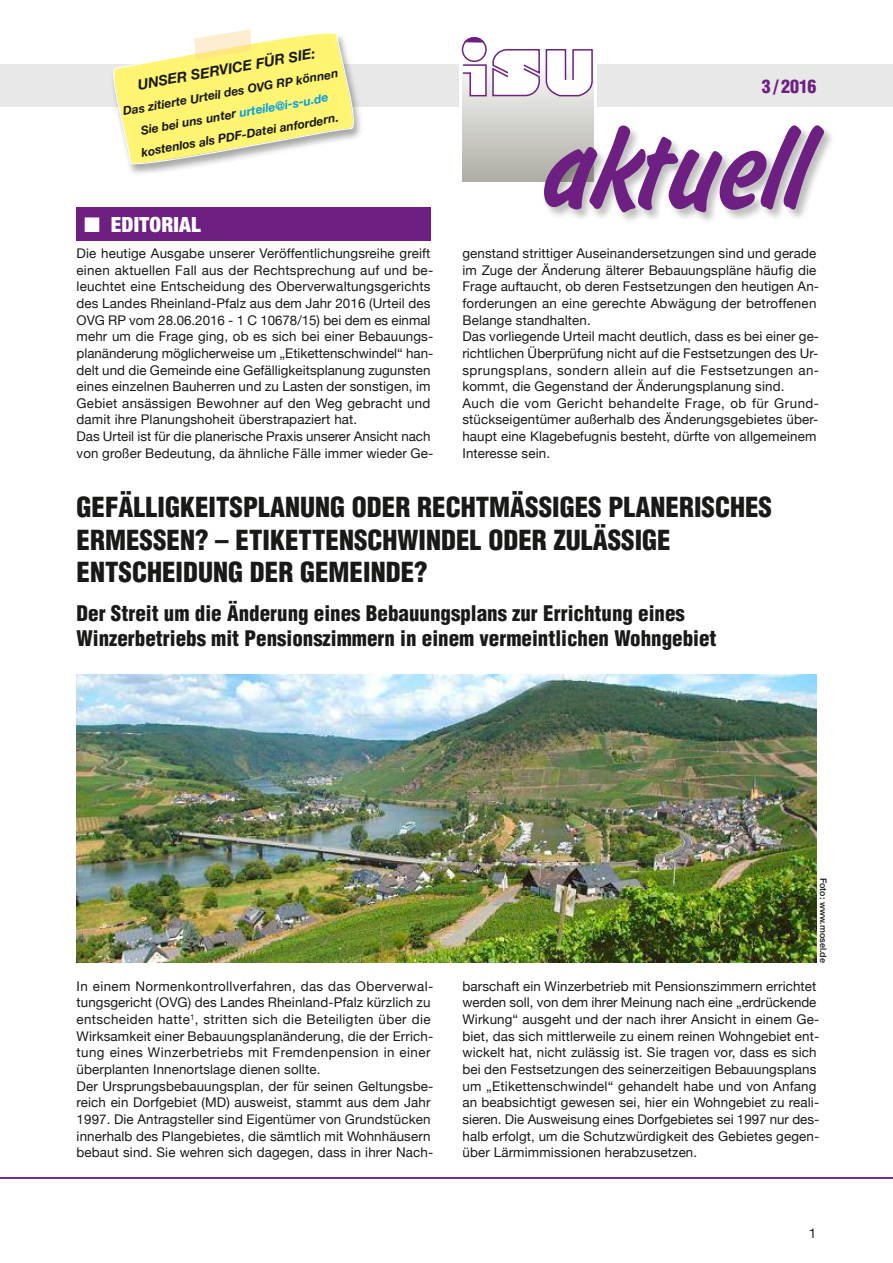
<style>
.page{position:relative;width:893px;height:1263px;background:#fff}
.page>*{position:absolute;margin:0;border:0;box-sizing:border-box;transform-origin:0 0}
.t1{font:900 condensed 27px/32.4px "Helvetica";color:#191918}
.t2{font:900 condensed 21px/25.2px "Helvetica";color:#191918}
.t3{font:900 condensed 21px "Helvetica Neue";letter-spacing:.01em;color:#fff}
.t4{font:900 condensed 18px "Helvetica";color:#6e2082}
.t5{font:italic 700 14.25px "Helvetica Neue";color:#191918}
.t6{font:13.5px "Helvetica Neue";color:#191918}
.t7{font:13.35px/16.6px "Helvetica Neue";letter-spacing:.01em;color:#191918}
.t8{font:italic 700 12px/21.9px "Helvetica Neue";color:#191918;text-align:center}
.t9{font:500 9px "Helvetica Neue";color:#191918}
.s1{color:#009ee2}
</style>
<div class="page">
<div style="left:0;top:64px;width:893px;height:42px;background:#e8e8e8"></div>
<div style="left:459px;top:62px;width:138px;height:49px;background:#fff"></div>
<svg style="left:462px;top:97px;width:131px;height:85px;background:#cbcbc5"></svg>
<svg style="left:461px;top:37px;width:133px;height:60px"></svg>
<img style="left:539px;top:121px;width:293px;height:100px">
<svg style="left:544px;top:124px;width:281px;height:89px"></svg>
<hr style="left:0;top:1177px;width:893px;height:2px;background:#6e2082">
<div style="left:76px;top:208px;width:354px;height:33px;background:#6e2082"></div>
<svg style="left:105px;top:29px;width:257px;height:144px"></svg>
<img style="left:76px;top:674px;width:740px;height:289px">
<p class="t5" style="left:136px;top:76px;width:182px;rotate:-10deg">Unser service f ür sie:</p>
<p class="t8" style="left:121px;top:100px;width:222px;rotate:-10deg">Das zitierte Urteil des OvG rP können sie bei uns unter<span class="s1">urteile@i-s-u.de </span>kostenlos als PDf -Datei anfordern.</p>
<h3 class="t4" style="left:762px;top:77px;width:56px">3 / 2016</h3>
<h2 class="t3" style="left:84px;top:207px;width:118px">■ EDITORIAL</h2>
<p class="t7" style="left:77px;top:245px;width:358px">Die heutige Ausgabe unserer Veröffentlichungsreihe greift einen aktuellen Fall aus der Rechtsprechung auf und be&shy;leuchtet eine Entscheidung des Oberverwaltungsgerichts des Landes Rheinland-Pfalz aus dem Jahr 2016 (Urteil des OVG RP vom 28.06.2016 - 1 C 10678/15) bei dem es einmal mehr um die Frage ging, ob es sich bei einer Bebauungs&shy;planänderung möglicherweise um „Etikettenschwindel“ han&shy;delt und die Gemeinde eine Gefälligkeitsplanung zugunsten eines einzelnen Bauherren und zu Lasten der sonstigen, im Gebiet ansässigen Bewohner auf den Weg gebracht und damit ihre Planungshoheit überstrapaziert hat.<br>Das Urteil ist für die planerische Praxis unserer Ansicht nach von großer Bedeutung, da ähnliche Fälle immer wieder Ge-</p>
<p class="t7" style="left:462px;top:245px;width:358px">genstand strittiger Auseinandersetzungen sind und gerade im Zuge der Änderung älterer Bebauungspläne häufig die Frage auftaucht, ob deren Festsetzungen den heutigen An&shy;forderungen an eine gerechte Abwägung der betroffenen Belange standhalten.<br>Das vorliegende Urteil macht deutlich, dass es bei einer ge&shy;richtlichen Überprüfung nicht auf die Festsetzungen des Ur&shy;sprungsplans, sondern allein auf die Festsetzungen an&shy;kommt, die Gegenstand der Änderungsplanung sind.<br>Auch die vom Gericht behandelte Frage, ob für Grund&shy;stückseigentümer außerhalb des Änderungsgebietes über&shy;haupt eine Klagebefugnis besteht, dürfte von allgemeinem Interesse sein.</p>
<h1 class="t1" style="left:76px;top:492px;width:697px">GEFÄLLIGKEITSPLANUNG ODER RECHTMÄSSIGES PLANERISCHES<br>ERMESSEN? – ETIKETTENSCHWINDEL ODER ZULÄSSIGE<br>ENTSCHEIDUNG DER GEMEINDE?</h1>
<h2 class="t2" style="left:76px;top:601px;width:642px">Der Streit um die Änderung eines Bebauungsplans zur Errichtung eines<br>Winzerbetriebs mit Pensionszimmern in einem vermeintlichen Wohngebiet</h2>
<p class="t9" style="left:829px;top:878px;width:87px;rotate:90deg">Foto: www.mosel.de</p>
<p class="t7" style="left:77px;top:977px;width:358px">In einem Normenkontrollverfahren, das das Oberverwal&shy;tungsgericht (OVG) des Landes Rheinland-Pfalz kürzlich zu entscheiden hatte<sup>1</sup>, stritten sich die Beteiligten über die Wirksamkeit einer Bebauungsplanänderung, die der Errich&shy;tung eines Winzerbetriebs mit Fremdenpension in einer überplanten Innenortslage dienen sollte.<br>Der Ursprungsbebauungsplan, der für seinen Geltungsbe&shy;reich ein Dorfgebiet (MD) ausweist, stammt aus dem Jahr 1997. Die Antragsteller sind Eigentümer von Grundstücken innerhalb des Plangebietes, die sämtlich mit Wohnhäusern bebaut sind. Sie wehren sich dagegen, dass in ihrer Nach-</p>
<p class="t7" style="left:462px;top:977px;width:358px">barschaft ein Winzerbetrieb mit Pensionszimmern errichtet werden soll, von dem ihrer Meinung nach eine „erdrückende Wirkung“ ausgeht und der nach ihrer Ansicht in einem Ge&shy;biet, das sich mittlerweile zu einem reinen Wohngebiet ent&shy;wickelt hat, nicht zulässig ist. Sie tragen vor, dass es sich bei den Festsetzungen des seinerzeitigen Bebauungsplans um „Etikettenschwindel“ gehandelt habe und von Anfang an beabsichtigt gewesen sei, hier ein Wohngebiet zu reali&shy;sieren. Die Ausweisung eines Dorfgebietes sei 1997 nur des&shy;halb erfolgt, um die Schutzwürdigkeit des Gebietes gegen&shy;über Lärmimmissionen herabzusetzen.</p>
<p class="t6" style="left:809px;top:1225px;width:9px">1</p>
</div>
